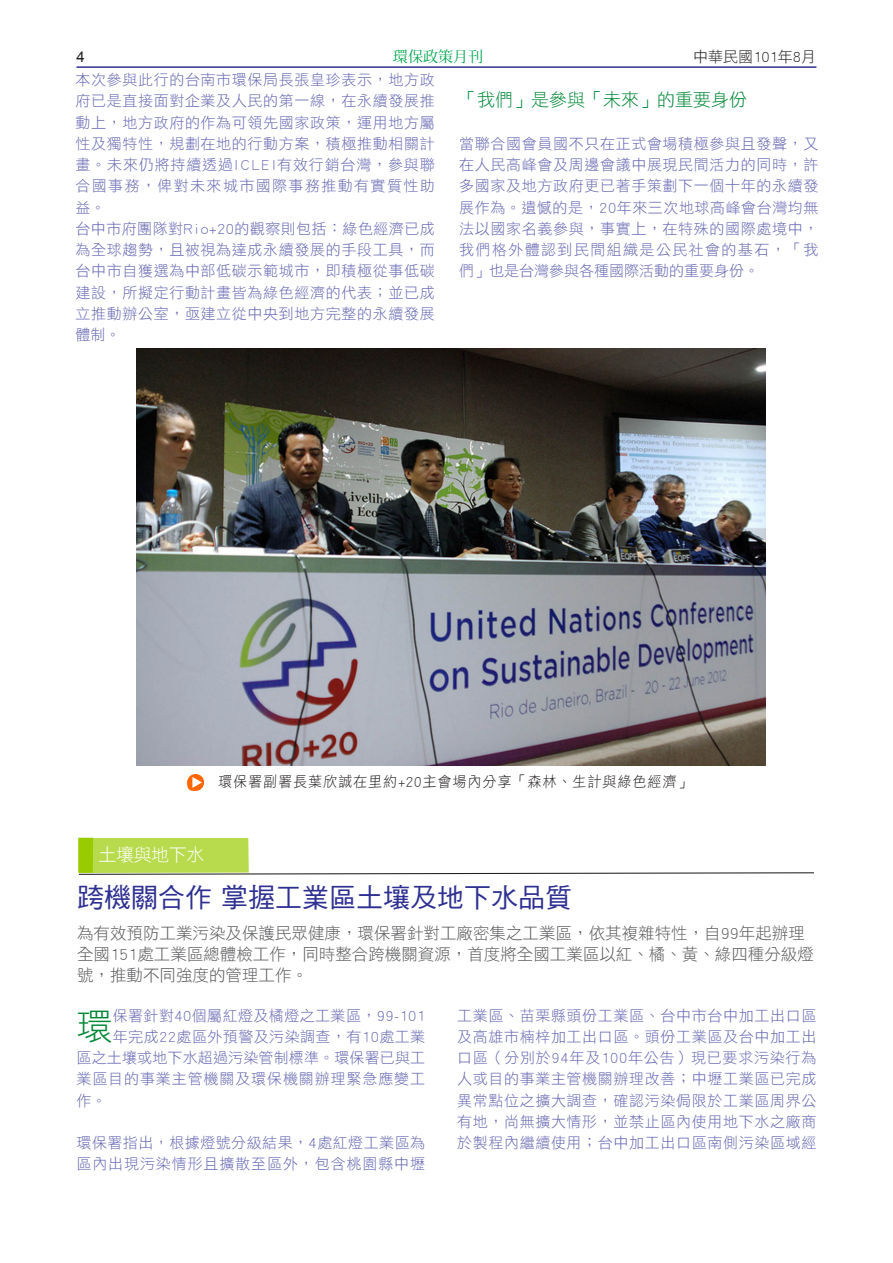
<style>
.page{position:relative;width:893px;height:1263px;background:#fff}
.page>*{position:absolute;margin:0;border:0;box-sizing:border-box;transform-origin:0 0}
.內文{font:36.3px "DF Hei Std W3";color:#008737}
.article_title{font:27px "DF Hei Std W5";color:#2e3092}
.內文-2{font:18px "DF Hei Std W3";color:#008737}
.t1{font:18px "DF Hei Std W3";letter-spacing:-.025em;color:#fff}
.article_title-2{font:16.5px/21px "DF Hei Std W3";color:#57585a}
.內文-3{font:15px/21.3px "DF Hei Std W3";letter-spacing:.045em;color:#6666b3;text-align:justify}
.內文-4{font:15px "DF Hei Std W3";letter-spacing:.01em;color:#6666b3}
.page_header{font:15px "DF Hei Std W3";color:#231f20}
.page_header-2{font:15px "Koz Min Pro";color:#00a54f}
.page_header-3{font:15px "Arial";color:#231f20}
.t2{font:14.55px "DF Hei Std W3";color:#231f20;scale:.95 1}
</style>
<div class="page">
<hr style="left:76px;top:66px;width:740px;height:2px;background:#2e3092">
<div style="left:187px;top:774px;width:17px;height:17px;background:#f60;border-radius:50%"></div>
<svg style="left:192px;top:777px;width:10px;height:11px"></svg>
<svg style="left:78px;top:838px;width:736px;height:37px"></svg>
<div style="left:78px;top:838px;width:15px;height:35px;background:#9c0"></div>
<img style="left:136px;top:349px;width:629px;height:416px">
<p class="page_header-3" style="left:77px;top:47px;width:10px">4</p>
<p class="page_header-2" style="left:393px;top:46px;width:91px">環保政策月刊</p>
<p class="page_header" style="left:693px;top:48px;width:125px">中華民國101年8月</p>
<p class="內文-3" style="left:75px;top:69px;width:361px">本次參與此行的台南市環保局長張皇珍表示，地方政府已是直接面對企業及人民的第一線，在永續發展推動上，地方政府的作為可領先國家政策，運用地方屬性及獨特性，規劃在地的行動方案，積極推動相關計畫。未來仍將持續透過ICLEI有效行銷台灣，參與聯合國事務，俾對未來城市國際事務推動有實質性助益。</p>
<p class="內文-3" style="left:75px;top:218px;width:361px">台中市府團隊對Rio+20的觀察則包括：綠色經濟已成為全球趨勢，且被視為達成永續發展的手段工具，而台中市自獲選為中部低碳示範城市，即積極從事低碳建設，所擬定行動計畫皆為綠色經濟的代表；並已成立推動辦公室，亟建立從中央到地方完整的永續發展體制。</p>
<p class="內文-2" style="left:459px;top:90px;width:289px">「我們」是參與「未來」的重要身份</p>
<p class="內文-3" style="left:459px;top:133px;width:361px">當聯合國會員國不只在正式會場積極參與且發聲，又在人民高峰會及周邊會議中展現民間活力的同時，許多國家及地方政府更已著手策劃下一個十年的永續發展作為。遺憾的是，20年來三次地球高峰會台灣均無法以國家名義參與，事實上，在特殊的國際處境中，我們格外體認到民間組織是公民社會的基石，「我們」也是台灣參與各種國際活動的重要身份。</p>
<p class="t2" style="left:218px;top:785px;width:499px;rotate:-3deg">環保署副署長葉欣誠在里約+20主會場內分享「森林、生計與綠色經濟」</p>
<p class="t1" style="left:99px;top:844px;width:107px">土壤與地下水</p>
<p class="article_title" style="left:77px;top:882px;width:496px">跨機關合作 掌握工業區土壤及地下水品質</p>
<p class="article_title-2" style="left:77px;top:922px;width:738px">為有效預防工業污染及保護民眾健康，環保署針對工廠密集之工業區，依其複雜特性，自99年起辦理全國151處工業區總體檢工作，同時整合跨機關資源，首度將全國工業區以紅、橘、黃、綠四種分級燈號，推動不同強度的管理工作。</p>
<p class="內文" style="left:77px;top:1006px;width:38px">環</p>
<p class="內文-3" style="left:113px;top:1004px;width:314px">保署針對40個屬紅燈及橘燈之工業區，99-101</p>
<p class="內文-3" style="left:113px;top:1025px;width:314px">年完成22處區外預警及污染調查，有10處工業</p>
<p class="內文-4" style="left:77px;top:1049px;width:350px">區之土壤或地下水超過污染管制標準。環保署已與工</p>
<p class="內文-3" style="left:77px;top:1068px;width:350px">業區目的事業主管機關及環保機關辦理緊急應變工</p>
<p class="內文-3" style="left:77px;top:1089px;width:32px">作。</p>
<p class="內文-3" style="left:77px;top:1132px;width:350px">環保署指出，根據燈號分級結果，4處紅燈工業區為區內出現污染情形且擴散至區外，包含桃園縣中壢</p>
<p class="內文-3" style="left:457px;top:1004px;width:361px">工業區、苗栗縣頭份工業區、台中市台中加工出口區及高雄市楠梓加工出口區。頭份工業區及台中加工出口區（分別於94年及100年公告）現已要求污染行為人或目的事業主管機關辦理改善；中壢工業區已完成異常點位之擴大調查，確認污染侷限於工業區周界公有地，尚無擴大情形，並禁止區內使用地下水之廠商於製程內繼續使用；台中加工出口區南側污染區域經</p>
</div>
